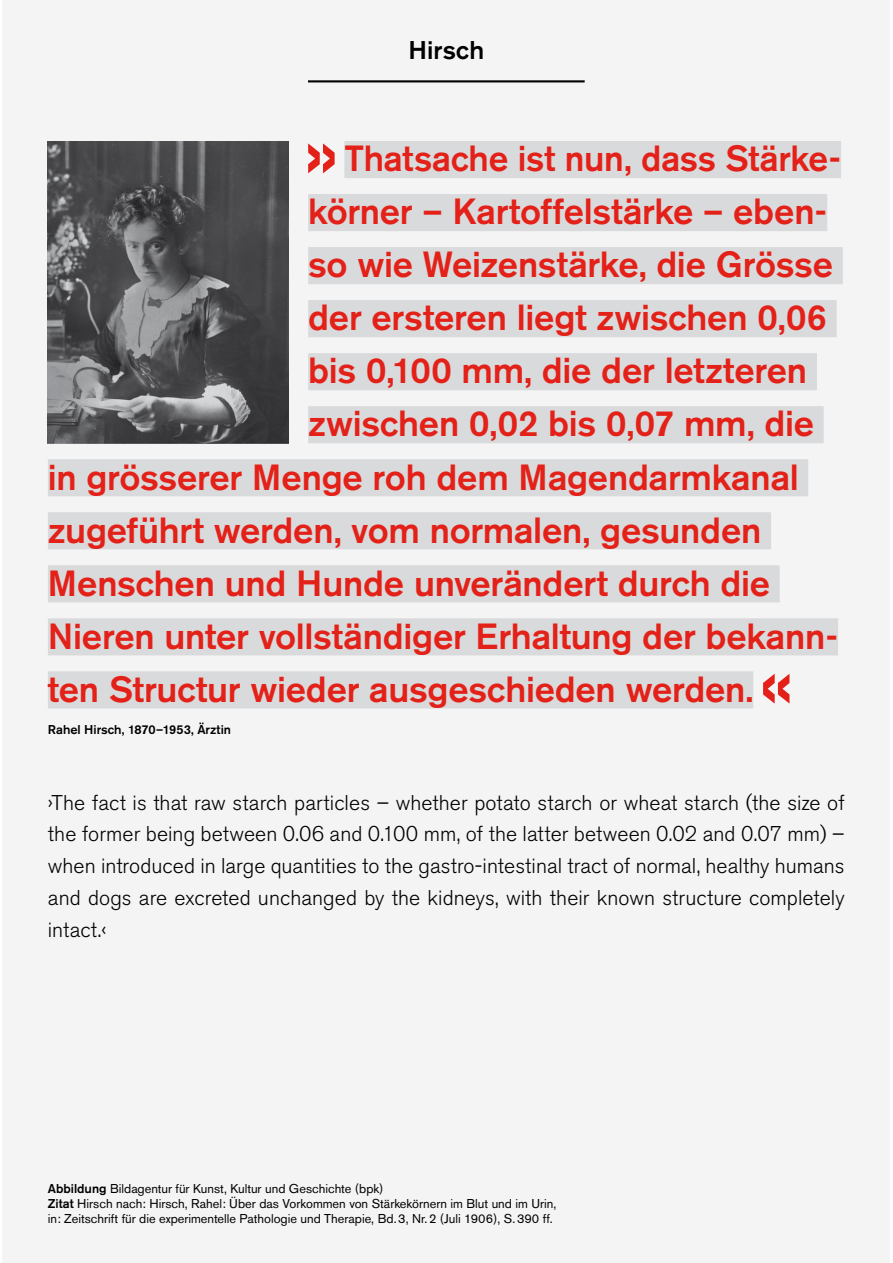
<style>
.page{position:relative;width:893px;height:1263px;background:#fff}
.page>*{position:absolute;margin:0;border:0;box-sizing:border-box;transform-origin:0 0}
.t1{font:500 36px "Akzidenz Grotesk BE";letter-spacing:-.005em;color:#e32119}
.t2{font:500 25.5px "Akzidenz Grotesk BE";letter-spacing:.01em;color:#000}
.t3{font:300 21.15px/31.8px "Akzidenz Grotesk BE";letter-spacing:.005em;color:#000;text-align:justify}
.t4{font:12.75px/15.3px "Akzidenz Grotesk BE";color:#000}
.t5{font:500 12.75px "Akzidenz Grotesk BE";color:#000}
.s1{font-weight:500}
</style>
<div class="page">
<div style="left:3px;top:0;width:887px;height:1263px;background:#f4f4f5"></div>
<div style="left:344px;top:141px;width:497px;height:37px;background:#d9dadb"></div>
<div style="left:308px;top:194px;width:519px;height:37px;background:#d9dadb"></div>
<div style="left:308px;top:247px;width:535px;height:37px;background:#d9dadb"></div>
<div style="left:308px;top:300px;width:529px;height:37px;background:#d9dadb"></div>
<div style="left:308px;top:353px;width:509px;height:37px;background:#d9dadb"></div>
<div style="left:308px;top:406px;width:516px;height:37px;background:#d9dadb"></div>
<div style="left:48px;top:459px;width:760px;height:37px;background:#d9dadb"></div>
<div style="left:48px;top:512px;width:723px;height:37px;background:#d9dadb"></div>
<div style="left:48px;top:565px;width:732px;height:37px;background:#d9dadb"></div>
<div style="left:48px;top:618px;width:790px;height:37px;background:#d9dadb"></div>
<div style="left:48px;top:671px;width:705px;height:37px;background:#d9dadb"></div>
<svg style="left:308px;top:143px;width:27px;height:30px"></svg>
<svg style="left:763px;top:674px;width:26px;height:30px"></svg>
<hr style="left:308px;top:80px;width:277px;height:2px;background:#000">
<img style="left:48px;top:141px;width:241px;height:302px">
<p class="t2" style="left:408px;top:41px;width:77px">Hirsch</p>
<p class="t1" style="left:344px;top:146px;width:498px">Thatsache ist nun, dass Stärke-</p>
<p class="t1" style="left:308px;top:199px;width:521px">körner – Kartoffelstärke – eben-</p>
<p class="t1" style="left:308px;top:252px;width:526px">so wie Weizenstärke, die Grösse</p>
<p class="t1" style="left:308px;top:305px;width:520px">der ersteren liegt zwischen 0,06</p>
<p class="t1" style="left:308px;top:358px;width:500px">bis 0,100 mm, die der letzteren</p>
<p class="t1" style="left:308px;top:411px;width:507px">zwischen 0,02 bis 0,07 mm, die</p>
<p class="t1" style="left:48px;top:464px;width:752px">in grösserer Menge roh dem Magendarmkanal</p>
<p class="t1" style="left:48px;top:517px;width:715px">zugeführt werden, vom normalen, gesunden</p>
<p class="t1" style="left:48px;top:570px;width:724px">Menschen und Hunde unverändert durch die</p>
<p class="t1" style="left:48px;top:623px;width:792px">Nieren unter vollständiger Erhaltung der bekann-</p>
<p class="t1" style="left:48px;top:676px;width:707px">ten Structur wieder ausgeschieden werden.</p>
<p class="t5" style="left:48px;top:725px;width:185px">Rahel Hirsch, 1870–1953, Ärztin</p>
<p class="t3" style="left:48px;top:789px;width:798px">›The fact is that raw starch particles – whether potato starch or wheat starch (the size of the former being between 0.06 and 0.100 mm, of the latter between 0.02 and 0.07 mm) – when introduced in large quantities to the gastro-intestinal tract of normal, healthy humans and dogs are excreted unchanged by the kidneys, with their known structure completely intact.‹</p>
<p class="t4" style="left:48px;top:1182px;width:510px"><span class="s1">Abbildung</span> Bildagentur für Kunst, Kultur und Geschichte (bpk)<br><span class="s1">Zitat</span> Hirsch nach: Hirsch, Rahel: Über das Vorkommen von Stärkekörnern im Blut und im Urin, in: Zeitschrift für die experimentelle Pathologie und Therapie, Bd. 3, Nr. 2 (Juli 1906), S. 390 ff.</p>
</div>
